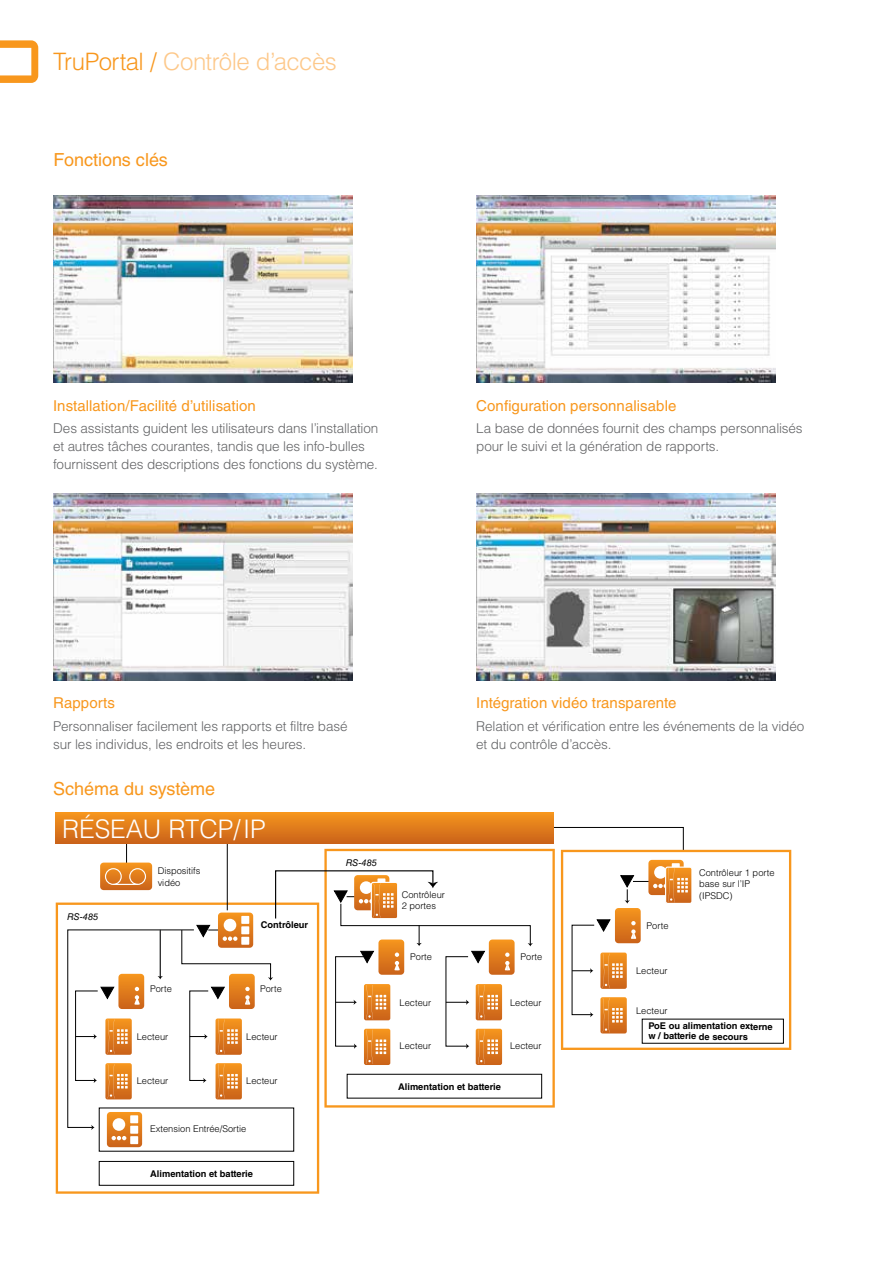
<style>
.page{position:relative;width:893px;height:1263px;background:#fff}
.page>*{position:absolute;margin:0;border:0;box-sizing:border-box;transform-origin:0 0}
.t1{font:300 25.5px "Helvetica LT Std";color:#fff}
.t2{font:300 24px "Helvetica LT Std";letter-spacing:-.025em;color:#fdc88a}
.t3{font:18px "Helvetica LT Std";color:#f8971d}
.t4{font:15px "Helvetica LT Std";letter-spacing:.005em;color:#f8971d}
.t5{font:300 13.5px/18px "Helvetica LT Std";letter-spacing:-.01em;color:#636466}
.t6{font:300 9.3px/11.1px "Helvetica LT Std";color:#000}
.t7{font:700 9.3px/10.6px "Helvetica LT Std";color:#000}
.t8{font:italic 9.3px "Helvetica LT Std";color:#000}
.s1{color:#f8971d}
</style>
<div class="page">
<svg style="left:0;top:40px;width:38px;height:43px"></svg>
<img style="left:53px;top:196px;width:299px;height:186px">
<img style="left:476px;top:196px;width:299px;height:186px">
<img style="left:53px;top:493px;width:299px;height:187px">
<img style="left:476px;top:493px;width:299px;height:187px">
<svg style="left:56px;top:902px;width:263px;height:292px"></svg>
<div style="left:99px;top:1108px;width:195px;height:43px;background:#fff"></div>
<div style="left:99px;top:1161px;width:195px;height:24px;background:#fff"></div>
<div style="left:99px;top:1161px;width:195px;height:24px;border:1px solid #000"></div>
<div style="left:55px;top:812px;width:498px;height:31px;background:linear-gradient(to right,#ea881c,#eb891c)"></div>
<svg style="left:692px;top:850px;width:99px;height:200px"></svg>
<svg style="left:67px;top:827px;width:625px;height:320px"></svg>
<h2 class="t2" style="left:53px;top:47px;width:285px"><span class="s1">TruPortal /</span> Contrôle d’accès</h2>
<h3 class="t3" style="left:53px;top:149px;width:116px">Fonctions clés</h3>
<p class="t4" style="left:53px;top:396px;width:204px">Installation/Facilité d’utilisation</p>
<p class="t5" style="left:53px;top:419px;width:327px">Des assistants guident les utilisateurs dans l’installation et autres tâches courantes, tandis que les info-bulles fournissent des descriptions des fonctions du système.</p>
<p class="t4" style="left:476px;top:396px;width:202px">Configuration personnalisable</p>
<p class="t5" style="left:476px;top:419px;width:328px">La base de données fournit des champs personnalisés pour le suivi et la génération de rapports.</p>
<p class="t4" style="left:53px;top:694px;width:63px">Rapports</p>
<p class="t5" style="left:53px;top:717px;width:296px">Personnaliser facilement les rapports et filtre basé sur les individus, les endroits et les heures.</p>
<h3 class="t3" style="left:53px;top:779px;width:163px">Schéma du système</h3>
<h1 class="t1" style="left:62px;top:813px;width:205px">RÉSEAU RTCP/IP</h1>
<p class="t8" style="left:67px;top:911px;width:33px">RS-485</p>
<p class="t6" style="left:158px;top:865px;width:44px">Dispositifs vidéo</p>
<p class="t6" style="left:150px;top:983px;width:23px">Porte</p>
<p class="t6" style="left:137px;top:1031px;width:33px">Lecteur</p>
<p class="t6" style="left:137px;top:1074px;width:33px">Lecteur</p>
<p class="t7" style="left:261px;top:920px;width:49px">Contrôleur</p>
<p class="t6" style="left:260px;top:983px;width:23px">Porte</p>
<p class="t6" style="left:246px;top:1031px;width:33px">Lecteur</p>
<p class="t6" style="left:246px;top:1074px;width:33px">Lecteur</p>
<p class="t6" style="left:150px;top:1123px;width:98px">Extension Entrée/Sortie</p>
<p class="t7" style="left:150px;top:1168px;width:104px">Alimentation et batterie</p>
<p class="t8" style="left:346px;top:858px;width:33px">RS-485</p>
<p class="t4" style="left:476px;top:694px;width:202px">Intégration vidéo transparente</p>
<p class="t5" style="left:476px;top:717px;width:330px">Relation et vérification entre les événements de la vidéo et du contrôle d’accès.</p>
<p class="t6" style="left:402px;top:889px;width:45px">Contrôleur<br>2 portes</p>
<p class="t6" style="left:410px;top:951px;width:23px">Porte</p>
<p class="t6" style="left:400px;top:997px;width:33px">Lecteur</p>
<p class="t6" style="left:400px;top:1040px;width:33px">Lecteur</p>
<p class="t6" style="left:520px;top:951px;width:23px">Porte</p>
<p class="t6" style="left:510px;top:997px;width:33px">Lecteur</p>
<p class="t6" style="left:510px;top:1040px;width:33px">Lecteur</p>
<p class="t6" style="left:647px;top:920px;width:23px">Porte</p>
<p class="t6" style="left:636px;top:965px;width:33px">Lecteur</p>
<p class="t6" style="left:636px;top:1005px;width:33px">Lecteur</p>
<p class="t6" style="left:699px;top:867px;width:77px">Contrôleur 1 porte base sur l’IP (IPSDC)</p>
<p class="t7" style="left:649px;top:1019px;width:126px;rotate:1deg">PoE ou alimentation externe w / batterie de secours</p>
<p class="t7" style="left:398px;top:1081px;width:104px">Alimentation et batterie</p>
</div>
